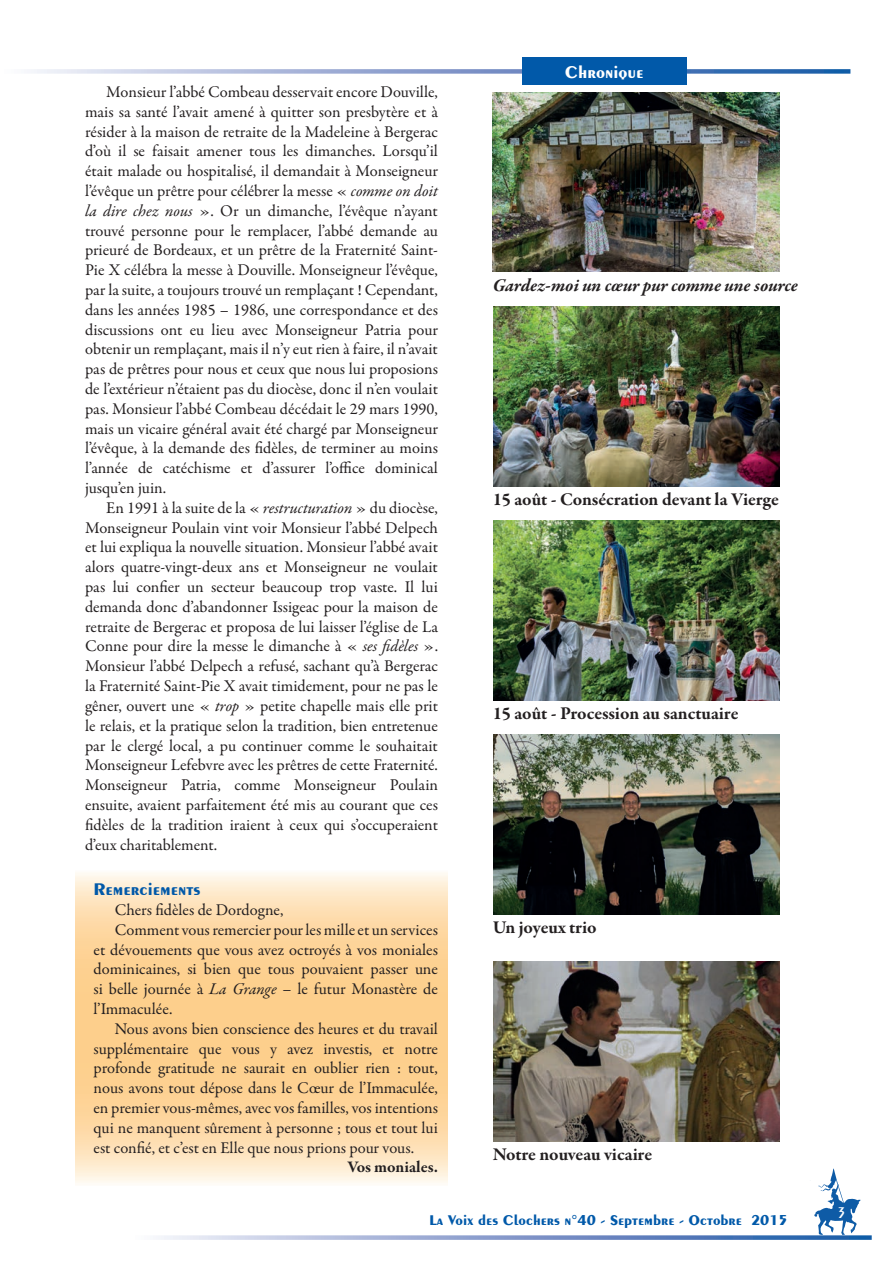
<style>
.page{position:relative;width:893px;height:1263px;background:#fff}
.page>*{position:absolute;margin:0;border:0;box-sizing:border-box;transform-origin:0 0}
.t1{font:700 18.3px "Garamond Premr Pro";color:#231f20}
.t2{font:italic 700 18.3px "Garamond Premr Pro";letter-spacing:-.005em;color:#231f20}
.t3{font:700 18px "Peignot LT Std";color:#0159a9}
.t4{font:700 18px "Peignot LT Std";color:#fff}
.t5{font:16.5px/19.8px "Garamond Premr Pro";color:#231f20;text-align:justify}
.t6{font:700 16.5px "Garamond Premr Pro";color:#231f20}
.t7{font:600 16.5px "Peignot LT Std";color:#fff}
.t8{font:700 15px "Peignot LT Std";color:#0159a9}
.s1{font-style:italic}
</style>
<div class="page">
<svg style="left:75px;top:873px;width:373px;height:310px"></svg>
<svg style="left:158px;top:1235px;width:714px;height:5px"></svg>
<svg style="left:814px;top:1168px;width:47px;height:67px"></svg>
<svg style="left:31px;top:69px;width:819px;height:5px"></svg>
<div style="left:522px;top:58px;width:164px;height:27px;background:#0159a9"></div>
<img style="left:493px;top:92px;width:286px;height:180px">
<img style="left:494px;top:306px;width:285px;height:180px">
<img style="left:494px;top:520px;width:285px;height:180px">
<img style="left:494px;top:735px;width:285px;height:179px">
<img style="left:494px;top:962px;width:285px;height:180px">
<p class="t5" style="left:85px;top:82px;width:354px;text-indent:21px">Monsieur l’abbé Combeau desservait encore Douville, mais sa santé l’avait amené à quitter son presbytère et à résider à la maison de retraite de la Madeleine à Bergerac d’où il se faisait amener tous les dimanches. Lorsqu’il était malade ou hospitalisé, il demandait à Monseigneur l’évêque un prêtre pour célébrer la messe « <span class="s1">comme on doit la dire chez nous</span> ». Or un dimanche, l’évêque n’ayant trouvé personne pour le remplacer, l’abbé demande au prieuré de Bordeaux, et un prêtre de la Fraternité Saint-Pie X célébra la messe à Douville. Monseigneur l’évêque, par la suite, a toujours trouvé un remplaçant ! Cependant, dans les années 1985 – 1986, une correspondance et des discussions ont eu lieu avec Monseigneur Patria pour obtenir un remplaçant, mais il n’y eut rien à faire, il n’avait pas de prêtres pour nous et ceux que nous lui proposions de l’extérieur n’étaient pas du diocèse, donc il n’en voulait pas. Monsieur l’abbé Combeau décédait le 29 mars 1990, mais un vicaire général avait été chargé par Monseigneur l’évêque, à la demande des fidèles, de terminer au moins l’année de catéchisme et d’assurer l’office dominical jusqu’en juin.</p>
<p class="t5" style="left:85px;top:498px;width:354px;text-indent:21px">En 1991 à la suite de la « <span class="s1">restructuration</span> » du diocèse, Monseigneur Poulain vint voir Monsieur l’abbé Delpech et lui expliqua la nouvelle situation. Monsieur l’abbé avait alors quatre-vingt-deux ans et Monseigneur ne voulait pas lui confier un secteur beaucoup trop vaste. Il lui demanda donc d’abandonner Issigeac pour la maison de retraite de Bergerac et proposa de lui laisser l’église de La Conne pour dire la messe le dimanche à « <span class="s1">ses fidèles</span> ».<br>Monsieur l’abbé Delpech a refusé, sachant qu’à Bergerac la Fraternité Saint-Pie X avait timidement, pour ne pas le gêner, ouvert une « <span class="s1">trop</span> » petite chapelle mais elle prit le relais, et la pratique selon la tradition, bien entretenue par le clergé local, a pu continuer comme le souhaitait Monseigneur Lefebvre avec les prêtres de cette Fraternité.<br>Monseigneur Patria, comme Monseigneur Poulain ensuite, avaient parfaitement été mis au courant que ces fidèles de la tradition iraient à ceux qui s’occuperaient d’eux charitablement.</p>
<p class="t3" style="left:94px;top:879px;width:108px">Remerciements</p>
<p class="t5" style="left:115px;top:900px;width:170px">Chers fidèles de Dordogne,</p>
<p class="t5" style="left:115px;top:920px;width:325px">Comment vous remercier pour les mille et un services</p>
<p class="t5" style="left:94px;top:940px;width:346px">et dévouements que vous avez octroyés à vos moniales</p>
<p class="t5" style="left:94px;top:960px;width:346px">dominicaines, si bien que tous pouvaient passer une</p>
<p class="t5" style="left:94px;top:979px;width:346px">si belle journée à <span class="s1">La Grange</span> – le futur Monastère de</p>
<p class="t5" style="left:94px;top:999px;width:80px">l’Immaculée.</p>
<p class="t5" style="left:115px;top:1019px;width:325px">Nous avons bien conscience des heures et du travail</p>
<p class="t5" style="left:94px;top:1039px;width:346px">supplémentaire que vous y avez investis, et notre</p>
<p class="t5" style="left:94px;top:1059px;width:346px">profonde gratitude ne saurait en oublier rien : tout,</p>
<p class="t5" style="left:94px;top:1078px;width:346px">nous avons tout dépose dans le Cœur de l’Immaculée,</p>
<p class="t5" style="left:94px;top:1098px;width:346px">en premier vous-mêmes, avec vos familles, vos intentions</p>
<p class="t5" style="left:94px;top:1118px;width:346px">qui ne manquent sûrement à personne ; tous et tout lui</p>
<p class="t5" style="left:94px;top:1138px;width:322px">est confié, et c’est en Elle que nous prions pour vous.</p>
<p class="t6" style="left:347px;top:1157px;width:92px">Vos moniales.</p>
<p class="t4" style="left:565px;top:61px;width:80px">Chronique</p>
<p class="t2" style="left:493px;top:274px;width:307px">Gardez-moi un cœur pur comme une source</p>
<p class="t1" style="left:493px;top:488px;width:288px">15 août - Consécration devant la Vierge</p>
<p class="t1" style="left:493px;top:702px;width:247px">15 août - Procession au sanctuaire</p>
<p class="t1" style="left:493px;top:916px;width:105px">Un joyeux trio</p>
<p class="t1" style="left:493px;top:1143px;width:161px">Notre nouveau vicaire</p>
<p class="t8" style="left:429px;top:1211px;width:360px">La Voix des Clochers n°40 - Septembre - Octobre 2015</p>
<p class="t7" style="left:837px;top:1203px;width:11px">3</p>
</div>
